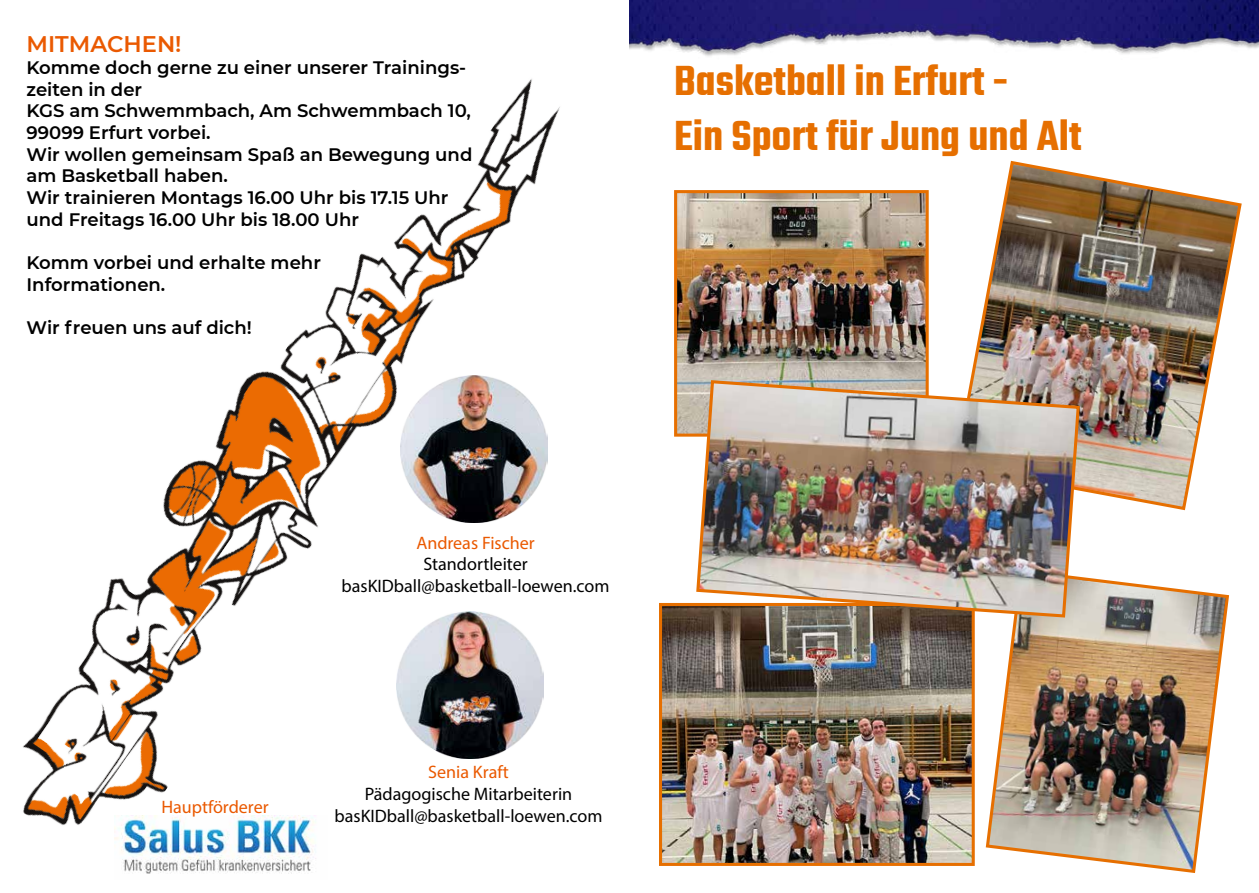
<style>
.page{position:relative;width:1259px;height:893px;background:#fff}
.page>*{position:absolute;margin:0;border:0;box-sizing:border-box;transform-origin:0 0}
.t1{font:600 45.9px/55.1px "Teko";color:#e66f00}
.t2{font:600 22.5px "Montserrat";color:#ea5901}
.t3{font:600 18px/21.6px "Montserrat";color:#000}
.t4{font:18px/21.6px "Myriad Pro";color:#000;text-align:center}
.t5{font:18px "Myriad Pro";color:#ea5901}
</style>
<div class="page">
<img style="left:22px;top:79px;width:538px;height:761px">
<img style="left:115px;top:816px;width:212px;height:58px">
<img style="left:985px;top:577px;width:245px;height:296px">
<img style="left:663px;top:607px;width:307px;height:255px">
<div style="left:659px;top:603px;width:315px;height:263px;border:3px solid #e66f00"></div>
<img style="left:970px;top:160px;width:272px;height:351px">
<img style="left:678px;top:194px;width:246px;height:239px">
<div style="left:674px;top:190px;width:254px;height:247px;border:3px solid #e66f00"></div>
<img style="left:694px;top:378px;width:387px;height:241px">
<img style="left:629px;top:0;width:630px;height:56px">
<p class="t2" style="left:27px;top:28px;width:156px">MITMACHEN!</p>
<p class="t3" style="left:27px;top:56px;width:447px">Komme doch gerne zu einer unserer Trainings&shy;zeiten in der<br>KGS am Schwemmbach, Am Schwemmbach 10,<br>99099 Erfurt vorbei.<br>Wir wollen gemeinsam Spaß an Bewegung und am Basketball haben.<br>Wir trainieren Montags 16.00 Uhr bis 17.15 Uhr und Freitags 16.00 Uhr bis 18.00 Uhr</p>
<p class="t3" style="left:27px;top:251px;width:296px">Komm vorbei und erhalte mehr<br>Informationen.</p>
<p class="t3" style="left:27px;top:316px;width:227px">Wir freuen uns auf dich!</p>
<h1 class="t1" style="left:674px;top:57px;width:409px">Basketball in Erfurt -<br>Ein Sport für Jung und Alt</h1>
<p class="t5" style="left:416px;top:531px;width:120px">Andreas Fischer</p>
<p class="t4" style="left:342px;top:553px;width:269px">Standortleiter basKIDball@basketball-loewen.com</p>
<p class="t5" style="left:161px;top:796px;width:109px">Hauptförderer</p>
<p class="t5" style="left:428px;top:761px;width:82px">Senia Kraft</p>
<p class="t4" style="left:334px;top:783px;width:269px">Pädagogische Mitarbeiterin basKIDball@basketball-loewen.com</p>
</div>
